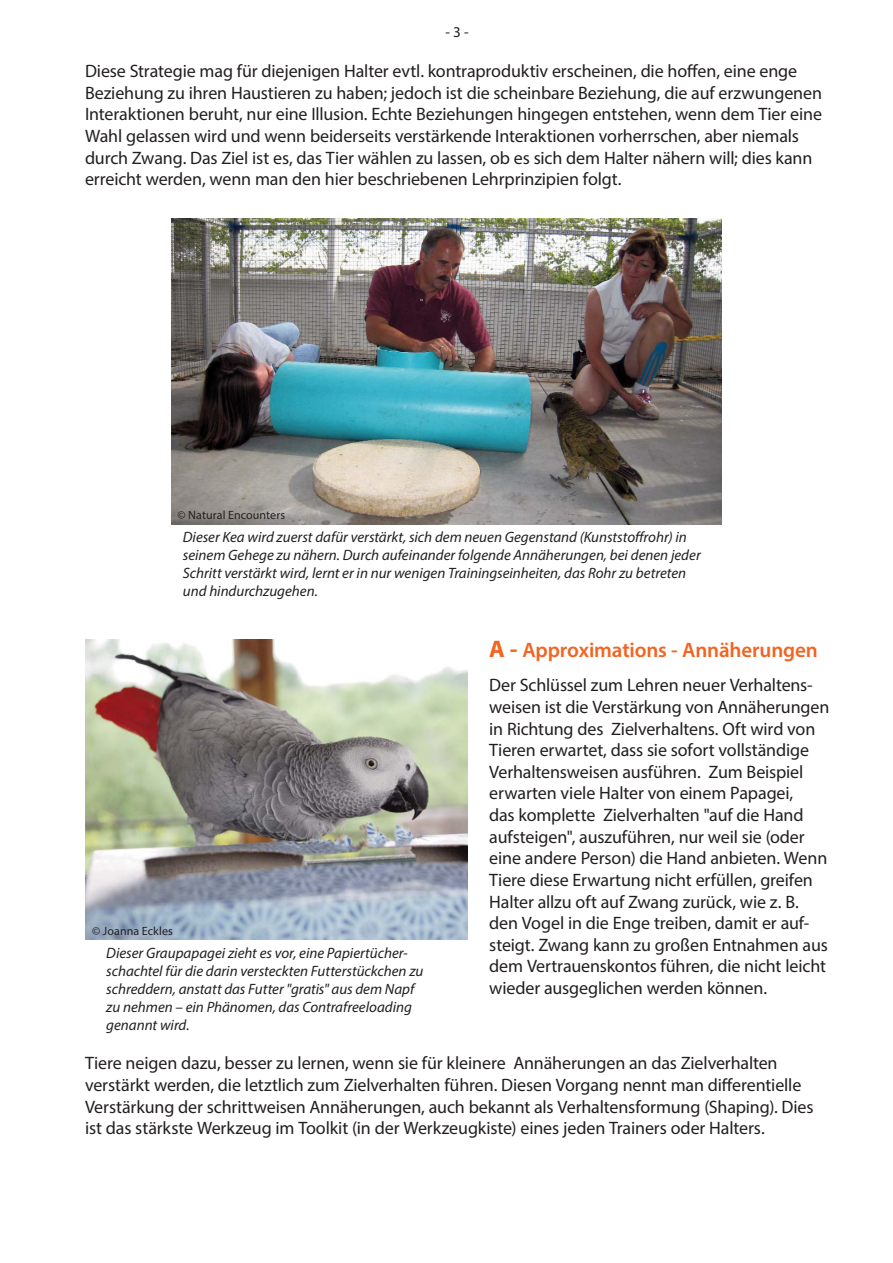
<style>
.page{position:relative;width:893px;height:1263px;background:#fff}
.page>*{position:absolute;margin:0;border:0;box-sizing:border-box;transform-origin:0 0}
.t1{font:600 21px "Myriad Pro";letter-spacing:-.005em;color:#f36421}
.t2{font:18px/21.6px "Myriad Pro";letter-spacing:-.005em;color:#231f20}
._10pt{font:italic 15px/18px "Myriad Pro";color:#231f20}
.t3{font:15px "Myriad Pro";color:#231f20}
.t4{font:12px "Myriad Pro";letter-spacing:.005em;color:#231f20}
.s1{font-weight:700;font-size:24px}
</style>
<div class="page">
<img style="left:171px;top:218px;width:550px;height:306px">
<img style="left:85px;top:639px;width:383px;height:301px">
<p class="t3" style="left:445px;top:22px;width:25px">- 3 -</p>
<p class="t2" style="left:85px;top:60px;width:738px">Diese Strategie mag für diejenigen Halter evtl. kontraproduktiv erscheinen, die hoffen, eine enge Beziehung zu ihren Haustieren zu haben; jedoch ist die scheinbare Beziehung, die auf erzwungenen Interaktionen beruht, nur eine Illusion. Echte Beziehungen hingegen entstehen, wenn dem Tier eine Wahl gelassen wird und wenn beiderseits verstärkende Interaktionen vorherrschen, aber niemals durch Zwang. Das Ziel ist es, das Tier wählen zu lassen, ob es sich dem Halter nähern will; dies kann erreicht werden, wenn man den hier beschriebenen Lehrprinzipien folgt.</p>
<p class="t4" style="left:178px;top:508px;width:109px">© Natural Encounters</p>
<p class="_10pt" style="left:183px;top:528px;width:519px">Dieser Kea wird zuerst dafür verstärkt, sich dem neuen Gegenstand (Kunststoffrohr) in seinem Gehege zu nähern. Durch aufeinander folgende Annäherungen, bei denen jeder Schritt verstärkt wird, lernt er in nur wenigen Trainingseinheiten, das Rohr zu betreten und hindurchzugehen.</p>
<h3 class="t1" style="left:489px;top:637px;width:330px"><span class="s1">A -</span> Approximations - Annäherungen</h3>
<p class="t2" style="left:489px;top:674px;width:342px">Der Schlüssel zum Lehren neuer Verhaltens&shy;weisen ist die Verstärkung von Annäherungen in Richtung des Zielverhaltens. Oft wird von Tieren erwartet, dass sie sofort vollständige Verhaltensweisen ausführen. Zum Beispiel erwarten viele Halter von einem Papagei,<br>das komplette Zielverhalten "auf die Hand aufsteigen", auszuführen, nur weil sie (oder eine andere Person) die Hand anbieten. Wenn Tiere diese Erwartung nicht erfüllen, greifen Halter allzu oft auf Zwang zurück, wie z. B. den Vogel in die Enge treiben, damit er auf&shy;steigt. Zwang kann zu großen Entnahmen aus dem Vertrauenskontos führen, die nicht leicht wieder ausgeglichen werden können.</p>
<p class="t4" style="left:92px;top:923px;width:82px">© Joanna Eckles</p>
<p class="_10pt" style="left:106px;top:944px;width:319px">Dieser Graupapagei zieht es vor, eine Papiertücher&shy;schachtel für die darin versteckten Futterstückchen zu schreddern, anstatt das Futter "gratis" aus dem Napf zu nehmen – ein Phänomen, das Contrafreeloading genannt wird.</p>
<p class="t2" style="left:85px;top:1052px;width:730px">Tiere neigen dazu, besser zu lernen, wenn sie für kleinere Annäherungen an das Zielverhalten verstärkt werden, die letztlich zum Zielverhalten führen. Diesen Vorgang nennt man differentielle Verstärkung der schrittweisen Annäherungen, auch bekannt als Verhaltensformung (Shaping). Dies ist das stärkste Werkzeug im Toolkit (in der Werkzeugkiste) eines jeden Trainers oder Halters.</p>
</div>
